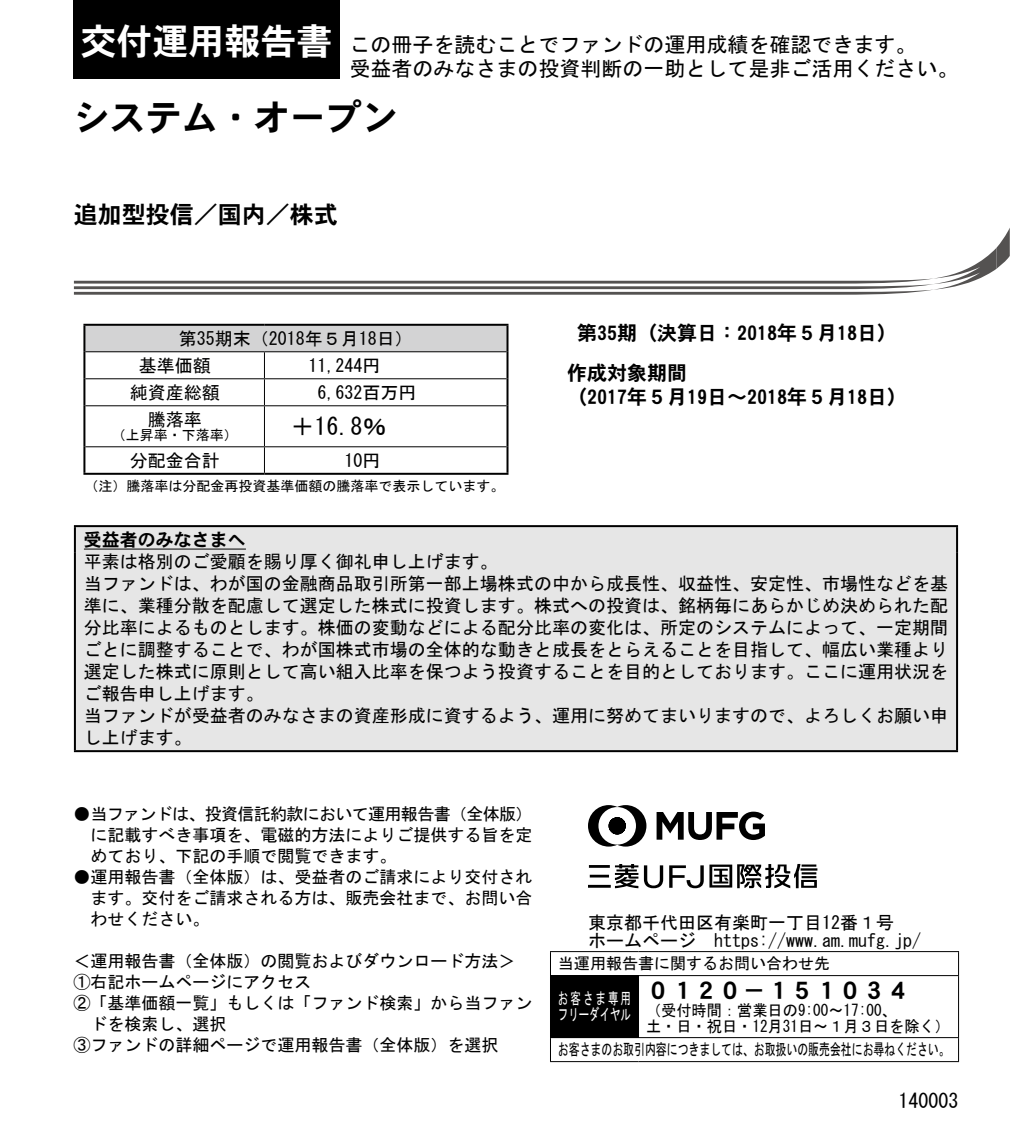
<style>
.page{position:relative;width:1032px;height:1134px;background:#fff}
.page>*{position:absolute;margin:0;border:0;box-sizing:border-box;transform-origin:0 0}
.t1{font:36px "DFHS Gothic W7 WIN RKSJ H";color:#000}
.t2{font:24px "DFHS Gothic W7 WIN RKSJ H";color:#000}
.t3{font:24px "MS Gothic";color:#000}
.t4{font:21px/24px "MS Gothic";color:#000}
.t5{font:20px/40px "DFHS Gothic W7 WIN RKSJ H";color:#000}
.t6{font:20px "MS Gothic";color:#000}
.t7{font:18px/22px "MS Gothic";color:#000}
.t8{font:18px "DFHS Gothic W7 WIN RKSJ H";color:#000}
.t9{font:17px/21px "MS Gothic";color:#000;text-align:justify}
.t10{font:16px/16px "MS Gothic";color:#000;scale:.95 1}
.t11{font:16px "MS Gothic";color:#000;scale:.68 1}
.t12{font:16px "MS Gothic";color:#000}
.t13{font:16px/16px "MS Gothic";letter-spacing:.005em;color:#fff;scale:.65 1}
.t14{font:14px "MS Gothic";color:#000}
.s1{font-family:"DFHS Gothic W7 WIN RKSJ H";font-size:36px;color:#fff}
</style>
<div class="page">
<div style="left:73px;top:0;width:266px;height:79px;background:#000"></div>
<svg style="left:656px;top:812px;width:109px;height:28px"></svg>
<svg style="left:588px;top:805px;width:58px;height:41px"></svg>
<svg style="left:644px;top:865px;width:19px;height:23px"></svg>
<svg style="left:590px;top:875px;width:19px;height:2px"></svg>
<hr style="left:588px;top:885px;width:23px;height:3px;background:#000">
<hr style="left:589px;top:865px;width:21px;height:3px;background:#000">
<svg style="left:615px;top:864px;width:23px;height:24px"></svg>
<svg style="left:669px;top:864px;width:148px;height:24px"></svg>
<div style="left:550px;top:975px;width:88px;height:62px;background:#000"></div>
<hr style="left:638px;top:976px;width:1px;height:61px;background:#000">
<hr style="left:550px;top:1037px;width:88px;height:1px;background:#000">
<hr style="left:550px;top:951px;width:88px;height:1px;background:#000">
<svg style="left:550px;top:952px;width:1px;height:23px"></svg>
<hr style="left:638px;top:951px;width:321px;height:1px;background:#000">
<svg style="left:958px;top:952px;width:1px;height:23px"></svg>
<hr style="left:638px;top:975px;width:321px;height:1px;background:#000">
<hr style="left:958px;top:976px;width:1px;height:61px;background:#000">
<svg style="left:550px;top:1038px;width:1px;height:23px"></svg>
<hr style="left:638px;top:1037px;width:321px;height:1px;background:#000">
<svg style="left:958px;top:1038px;width:1px;height:23px"></svg>
<hr style="left:550px;top:1061px;width:88px;height:1px;background:#000">
<hr style="left:638px;top:1061px;width:321px;height:1px;background:#000">
<svg style="left:74px;top:228px;width:936px;height:67px"></svg>
<div style="left:76px;top:527px;width:880px;height:223px;background:#e6e6e6"></div>
<hr style="left:74px;top:525px;width:884px;height:2px;background:#000">
<hr style="left:74px;top:527px;width:2px;height:25px;background:#000">
<hr style="left:956px;top:527px;width:2px;height:25px;background:#000">
<hr style="left:74px;top:552px;width:2px;height:198px;background:#000">
<hr style="left:956px;top:552px;width:2px;height:198px;background:#000">
<hr style="left:74px;top:750px;width:884px;height:2px;background:#000">
<hr style="left:84px;top:549px;width:162px;height:1px;background:#000">
<div style="left:84px;top:325px;width:423px;height:27px;background:#d3d3d4"></div>
<hr style="left:85px;top:351px;width:179px;height:1px;background:#000">
<hr style="left:264px;top:351px;width:242px;height:1px;background:#000">
<hr style="left:85px;top:378px;width:179px;height:1px;background:#000">
<hr style="left:85px;top:405px;width:179px;height:1px;background:#000">
<hr style="left:85px;top:446px;width:179px;height:1px;background:#000">
<svg style="left:264px;top:352px;width:242px;height:121px"></svg>
<hr style="left:83px;top:324px;width:181px;height:2px;background:#000">
<hr style="left:83px;top:326px;width:2px;height:26px;background:#000">
<hr style="left:264px;top:324px;width:244px;height:2px;background:#000">
<hr style="left:506px;top:326px;width:2px;height:26px;background:#000">
<hr style="left:83px;top:352px;width:2px;height:27px;background:#000">
<hr style="left:506px;top:352px;width:2px;height:27px;background:#000">
<hr style="left:83px;top:379px;width:2px;height:27px;background:#000">
<hr style="left:506px;top:379px;width:2px;height:27px;background:#000">
<hr style="left:83px;top:406px;width:2px;height:41px;background:#000">
<hr style="left:506px;top:406px;width:2px;height:41px;background:#000">
<hr style="left:83px;top:447px;width:2px;height:26px;background:#000">
<hr style="left:506px;top:447px;width:2px;height:26px;background:#000">
<hr style="left:83px;top:473px;width:181px;height:2px;background:#000">
<hr style="left:264px;top:473px;width:244px;height:2px;background:#000">
<p class="t4" style="left:349px;top:32px;width:611px;text-indent:-269px"><span class="s1">交付運用報告書</span> この冊子を読むことでファンドの運用成績を確認できます。<br>受益者のみなさまの投資判断の一助として是非ご活用ください。</p>
<h1 class="t1" style="left:74px;top:99px;width:326px">システム・オープン</h1>
<h2 class="t2" style="left:74px;top:202px;width:266px">追加型投信／国内／株式</h2>
<p class="t7" style="left:139px;top:325px;width:276px;line-height:26.8px;text-indent:40px">第35期末（2018年５月18日）基準価額</p>
<p class="t7" style="left:308px;top:354px;width:73px">11,244円</p>
<p class="t7" style="left:130px;top:381px;width:92px">純資産総額</p>
<p class="t7" style="left:317px;top:381px;width:100px">6,632百万円</p>
<p class="t7" style="left:148px;top:408px;width:56px">騰落率</p>
<p class="t14" style="left:112px;top:428px;width:127px">（上昇率・下落率）</p>
<h2 class="t3" style="left:290px;top:414px;width:97px">＋16.8％</h2>
<p class="t7" style="left:130px;top:449px;width:91px">分配金合計</p>
<p class="t7" style="left:344px;top:449px;width:37px">10円</p>
<p class="t14" style="left:84px;top:479px;width:421px">（注）騰落率は分配金再投資基準価額の騰落率で表示しています。</p>
<p class="t5" style="left:567px;top:314px;width:331px;text-indent:10px">第35期（決算日：2018年５月18日）作成対象期間</p>
<p class="t5" style="left:567px;top:378px;width:341px">（2017年５月19日～2018年５月18日）</p>
<p class="t8" style="left:84px;top:531px;width:164px">受益者のみなさまへ</p>
<p class="t7" style="left:84px;top:550px;width:866px">平素は格別のご愛顧を賜り厚く御礼申し上げます。<br>当ファンドは、わが国の金融商品取引所第一部上場株式の中から成長性、収益性、安定性、市場性などを基準に、業種分散を配慮して選定した株式に投資します。株式への投資は、銘柄毎にあらかじめ決められた配分比率によるものとします。株価の変動などによる配分比率の変化は、所定のシステムによって、一定期間ごとに調整することで、わが国株式市場の全体的な動きと成長をとらえることを目指して、幅広い業種より選定した株式に原則として高い組入比率を保つよう投資することを目的としております。ここに運用状況をご報告申し上げます。<br>当ファンドが受益者のみなさまの資産形成に資するよう、運用に努めてまいりますので、よろしくお願い申し上げます。</p>
<p class="t9" style="left:90px;top:803px;width:443px;text-indent:-17px">●当ファンドは、投資信託約款において運用報告書（全体版）に記載すべき事項を、電磁的方法によりご提供する旨を定めており、下記の手順で閲覧できます。</p>
<p class="t9" style="left:90px;top:866px;width:443px;text-indent:-17px">●運用報告書（全体版）は、受益者のご請求により交付されます。交付をご請求される方は、販売会社まで、お問い合わせください。</p>
<p class="t9" style="left:73px;top:950px;width:443px">＜運用報告書（全体版）の閲覧およびダウンロード方法＞</p>
<p class="t9" style="left:73px;top:971px;width:239px">①右記ホームページにアクセス</p>
<p class="t9" style="left:73px;top:992px;width:460px">②「基準価額一覧」もしくは「ファンド検索」から当ファン</p>
<p class="t9" style="left:90px;top:1013px;width:137px">ドを検索し、選択</p>
<p class="t9" style="left:73px;top:1034px;width:426px">③ファンドの詳細ページで運用報告書（全体版）を選択</p>
<p class="t7" style="left:588px;top:913px;width:334px;line-height:18px">東京都千代田区有楽町一丁目12番１号<br>ホームページ　https://www.am.mufg.jp/</p>
<p class="t12" style="left:558px;top:955px;width:273px">当運用報告書に関するお問い合わせ先</p>
<p class="t13" style="left:558px;top:990px;width:114px">お客さま専用フリーダイヤル</p>
<h2 class="t2" style="left:646px;top:978px;width:265px">０１２０－１５１０３４</h2>
<p class="t10" style="left:646px;top:1002px;width:321px">（受付時間：営業日の9:00～17:00、<br>土・日・祝日・12月31日～１月３日を除く）</p>
<p class="t11" style="left:558px;top:1041px;width:577px">お客さまのお取引内容につきましては、お取扱いの販売会社にお尋ねください。</p>
<p class="t6" style="left:898px;top:1091px;width:61px">140003</p>
</div>
